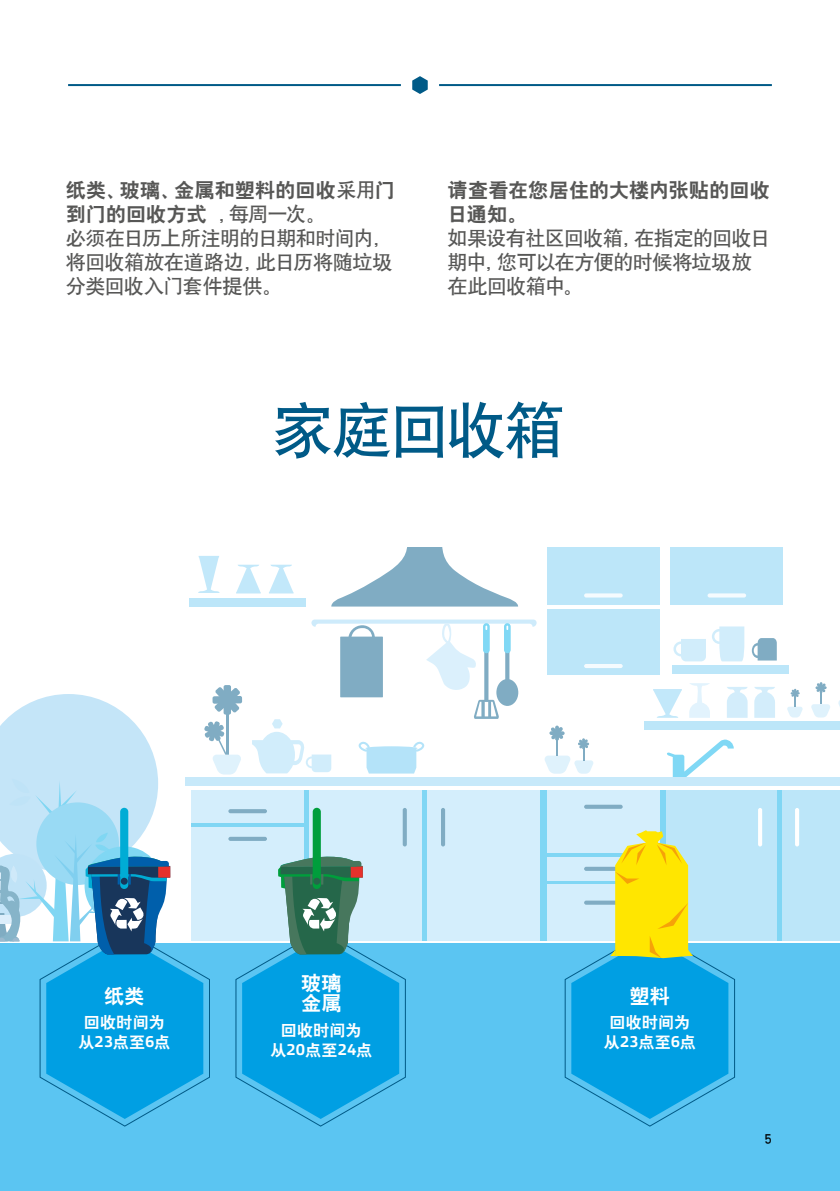
<style>
.page{position:relative;width:840px;height:1191px;background:#fff}
.page>*{position:absolute;margin:0;border:0;box-sizing:border-box;transform-origin:0 0}
.t1{font:60px "H Yb 1 gj";letter-spacing:-.035em;color:#005a87}
.t2{font:20px/24px "H Yb 1 gj";letter-spacing:-.025em;color:#575756;text-align:justify}
.t3{font:20px/24px "H Yb 2 gj";letter-spacing:.01em;color:#575756}
.t4{font:20px/20px "H Yb 2 gj";letter-spacing:.015em;color:#fff}
.t5{font:16px/20px "H Yb 2 gj";letter-spacing:.02em;color:#fff;text-align:center}
.t6{font:14px "H Yb 1 gj";color:#000}
.s1{font-family:"H Yb 1 gj"}
.s2{font-family:"Carnas";font-weight:700}
</style>
<div class="page">
<div style="left:0;top:943px;width:839px;height:248px;background:#5bc5f2"></div>
<div style="left:191px;top:790px;width:648px;height:151px;background:#80d6f4"></div>
<div style="left:546px;top:610px;width:113px;height:65px;background:#bce6f9"></div>
<hr style="left:583px;top:664px;width:39px;height:4px;background:#f5fbfe;border-radius:2px">
<div style="left:546px;top:547px;width:113px;height:57px;background:#bce6f9"></div>
<svg style="left:583px;top:593px;width:39px;height:4px"></svg>
<div style="left:670px;top:547px;width:112px;height:57px;background:#bce6f9"></div>
<svg style="left:707px;top:593px;width:38px;height:4px"></svg>
<div style="left:546px;top:885px;width:113px;height:56px;background:#d4eefc"></div>
<div style="left:546px;top:857px;width:113px;height:23px;background:#d4eefc"></div>
<div style="left:546px;top:790px;width:113px;height:62px;background:#d4eefc"></div>
<div style="left:583px;top:804px;width:39px;height:5px;background:#80acc3;border-radius:2px"></div>
<svg style="left:331px;top:547px;width:187px;height:59px"></svg>
<div style="left:427px;top:790px;width:113px;height:151px;background:#d4eefc"></div>
<div style="left:666px;top:790px;width:111px;height:151px;background:#bce6f9"></div>
<div style="left:781px;top:790px;width:58px;height:151px;background:#bce6f9"></div>
<svg style="left:794px;top:808px;width:4px;height:38px"></svg>
<svg style="left:757px;top:808px;width:4px;height:38px"></svg>
<svg style="left:667px;top:739px;width:66px;height:38px"></svg>
<svg style="left:751px;top:638px;width:25px;height:22px"></svg>
<svg style="left:727px;top:687px;width:20px;height:31px"></svg>
<svg style="left:754px;top:687px;width:20px;height:31px"></svg>
<svg style="left:689px;top:683px;width:20px;height:35px"></svg>
<svg style="left:653px;top:689px;width:28px;height:29px"></svg>
<div style="left:189px;top:598px;width:116px;height:8px;background:#bce6f9"></div>
<svg style="left:673px;top:639px;width:32px;height:22px"></svg>
<svg style="left:712px;top:626px;width:32px;height:35px"></svg>
<div style="left:672px;top:665px;width:116px;height:8px;background:#bce6f9"></div>
<div style="left:644px;top:721px;width:195px;height:8px;background:#bce6f9"></div>
<div style="left:185px;top:777px;width:654px;height:8px;background:#c7e9fa"></div>
<svg style="left:811px;top:682px;width:19px;height:35px"></svg>
<svg style="left:787px;top:689px;width:15px;height:28px"></svg>
<svg style="left:198px;top:556px;width:21px;height:37px"></svg>
<svg style="left:236px;top:565px;width:24px;height:28px"></svg>
<svg style="left:269px;top:565px;width:24px;height:28px"></svg>
<hr style="left:555px;top:725px;width:3px;height:16px;background:#005a87;border-radius:2px">
<svg style="left:544px;top:727px;width:49px;height:46px"></svg>
<svg style="left:0;top:619px;width:536px;height:508px"></svg>
<div style="left:312px;top:807px;width:8px;height:82px;background:#009e3c;border-radius:4px"></div>
<div style="left:313px;top:877px;width:7px;height:7px;background:#25674a;border-radius:50%"></div>
<svg style="left:564px;top:830px;width:171px;height:297px"></svg>
<hr style="left:439px;top:84px;width:332px;height:2px;background:#005a87">
<hr style="left:68px;top:84px;width:332px;height:2px;background:#005a87">
<svg style="left:412px;top:76px;width:15px;height:18px"></svg>
<p class="t3" style="left:66px;top:178px;width:330px">纸类、玻璃、金属和塑料的回收<span class="s1">采用</span>门到门的回收方式 <span class="s1">，每周一次。</span></p>
<p class="t2" style="left:66px;top:226px;width:328px">必须在日历上所注明的日期和时间内，将回收箱放在道路边，此日历将随垃圾分类回收入门套件提供。</p>
<p class="t3" style="left:447px;top:178px;width:323px">请查看在您居住的大楼内张贴的回收日通知。</p>
<p class="t2" style="left:447px;top:226px;width:324px;text-align:left">如果设有社区回收箱，在指定的回收日期中，您可以在方便的时候将垃圾放在此回收箱中。</p>
<h1 class="t1" style="left:273px;top:400px;width:293px">家庭回收箱</h1>
<p class="t4" style="left:104px;top:985px;width:42px">纸类</p>
<p class="t5" style="left:78px;top:1012px;width:93px">回收时间为从<span class="s2">23</span>点至<span class="s2">6</span>点</p>
<p class="t4" style="left:301px;top:972px;width:42px">玻璃金属</p>
<p class="t5" style="left:270px;top:1019px;width:103px">回收时间为从<span class="s2">20</span>点至<span class="s2">24</span>点</p>
<p class="t4" style="left:629px;top:985px;width:42px">塑料</p>
<p class="t5" style="left:603px;top:1012px;width:93px">回收时间为从<span class="s2">23</span>点至<span class="s2">6</span>点</p>
<p class="t6" style="left:764px;top:1132px;width:8px">5</p>
</div>
